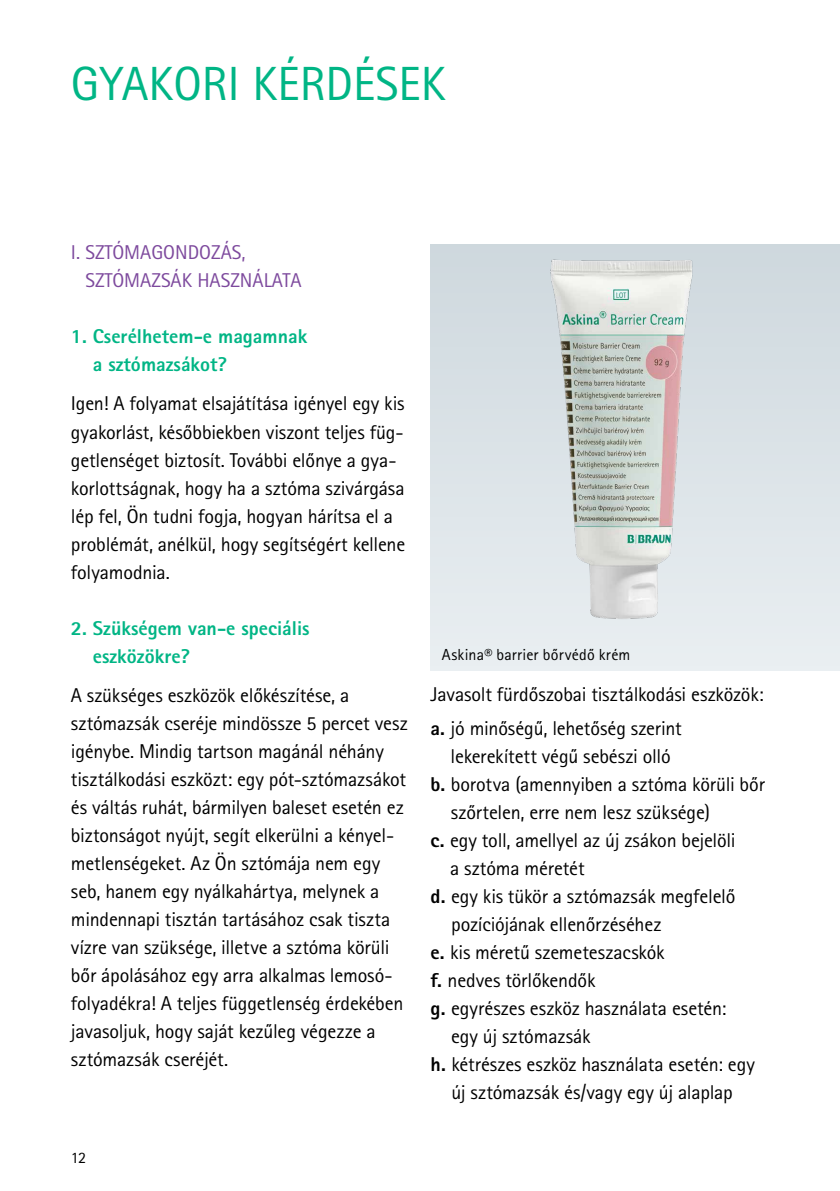
<style>
.page{position:relative;width:840px;height:1191px;background:#fff}
.page>*{position:absolute;margin:0;border:0;box-sizing:border-box;transform-origin:0 0}
.t1{font:48px "Rotis Sans Serif Pro";color:#00b585}
.t2{font:20px/28px "Rotis Sans Serif Pro";letter-spacing:-.01em;color:#000}
.t3{font:800 20px/28px "Rotis Sans Serif Pro";color:#00b585}
.t4{font:20px/28px "Rotis Sans Serif Pro";color:#7d499d}
.t5{font:16px "Rotis Sans Serif Pro";letter-spacing:.015em;color:#000}
.s1{font-weight:800}
</style>
<div class="page">
<div style="left:430px;top:244px;width:409px;height:426px;background:linear-gradient(to bottom,#ced8dd,#e9eff2)"></div>
<img style="left:430px;top:250px;width:384px;height:384px">
<h1 class="t1" style="left:71px;top:55px;width:376px">GYAKORI KÉRDÉSEK</h1>
<p class="t4" style="left:85px;top:238px;width:217px;text-indent:-14px">I. SZTÓMAGONDOZÁS,<br>SZTÓMAZSÁK HASZNÁLATA</p>
<p class="t3" style="left:93px;top:322px;width:216px;text-indent:-22px">1. Cserélhetem-e magamnak a sztómazsákot?</p>
<p class="t2" style="left:71px;top:390px;width:335px">Igen! A folyamat elsajátítása igényel egy kis gyakorlást, későbbiekben viszont teljes füg&shy;getlenséget biztosít. További előnye a gya&shy;korlottságnak, hogy ha a sztóma szivárgása lép fel, Ön tudni fogja, hogyan hárítsa el a problémát, anélkül, hogy segítségért kellene folyamodnia.</p>
<p class="t3" style="left:93px;top:613px;width:218px;text-indent:-22px">2. Szükségem van-e speciális eszközökre?</p>
<p class="t2" style="left:71px;top:681px;width:338px">A szükséges eszközök előkészítése, a sztómazsák cseréje mindössze 5 percet vesz igénybe. Mindig tartson magánál néhány tisztálkodási eszközt: egy pót-sztómazsákot és váltás ruhát, bármilyen baleset esetén ez biztonságot nyújt, segít elkerülni a kényel&shy;metlenségeket. Az Ön sztómája nem egy seb, hanem egy nyálkahártya, melynek a mindennapi tisztán tartásához csak tiszta vízre van szüksége, illetve a sztóma körüli bőr ápolásához egy arra alkalmas lemosó&shy;folyadékra! A teljes függetlenség érdekében javasoljuk, hogy saját kezűleg végezze a sztómazsák cseréjét.</p>
<p class="t2" style="left:430px;top:678px;width:334px;line-height:33.6px">Javasolt fürdőszobai tisztálkodási eszközök: <span class="s1">a.</span> jó minőségű, lehetőség szerint</p>
<p class="t5" style="left:441px;top:645px;width:190px">Askina® barrier bőrvédő krém</p>
<p class="t2" style="left:450px;top:742px;width:221px">lekerekített végű sebészi olló</p>
<p class="t2" style="left:430px;top:770px;width:336px"><span class="s1">b.</span> borotva (amennyiben a sztóma körüli bőr</p>
<p class="t2" style="left:450px;top:798px;width:260px">szőrtelen, erre nem lesz szüksége)</p>
<p class="t2" style="left:430px;top:826px;width:306px"><span class="s1">c.</span> egy toll, amellyel az új zsákon bejelöli</p>
<p class="t2" style="left:450px;top:854px;width:136px">a sztóma méretét</p>
<p class="t2" style="left:430px;top:882px;width:306px"><span class="s1">d.</span> egy kis tükör a sztómazsák megfelelő</p>
<p class="t2" style="left:451px;top:910px;width:212px">pozíciójának ellenőrzéséhez</p>
<p class="t2" style="left:430px;top:938px;width:235px"><span class="s1">e.</span> kis méretű szemeteszacskók</p>
<p class="t2" style="left:430px;top:966px;width:166px"><span class="s1">f.</span> nedves törlőkendők</p>
<p class="t2" style="left:430px;top:994px;width:297px"><span class="s1">g.</span> egyrészes eszköz használata esetén:</p>
<p class="t2" style="left:451px;top:1022px;width:141px">egy új sztómazsák</p>
<p class="t2" style="left:430px;top:1050px;width:325px"><span class="s1">h.</span> kétrészes eszköz használata esetén: egy</p>
<p class="t2" style="left:451px;top:1078px;width:283px">új sztómazsák és/vagy egy új alaplap</p>
<p class="t5" style="left:71px;top:1147px;width:17px">12</p>
</div>
